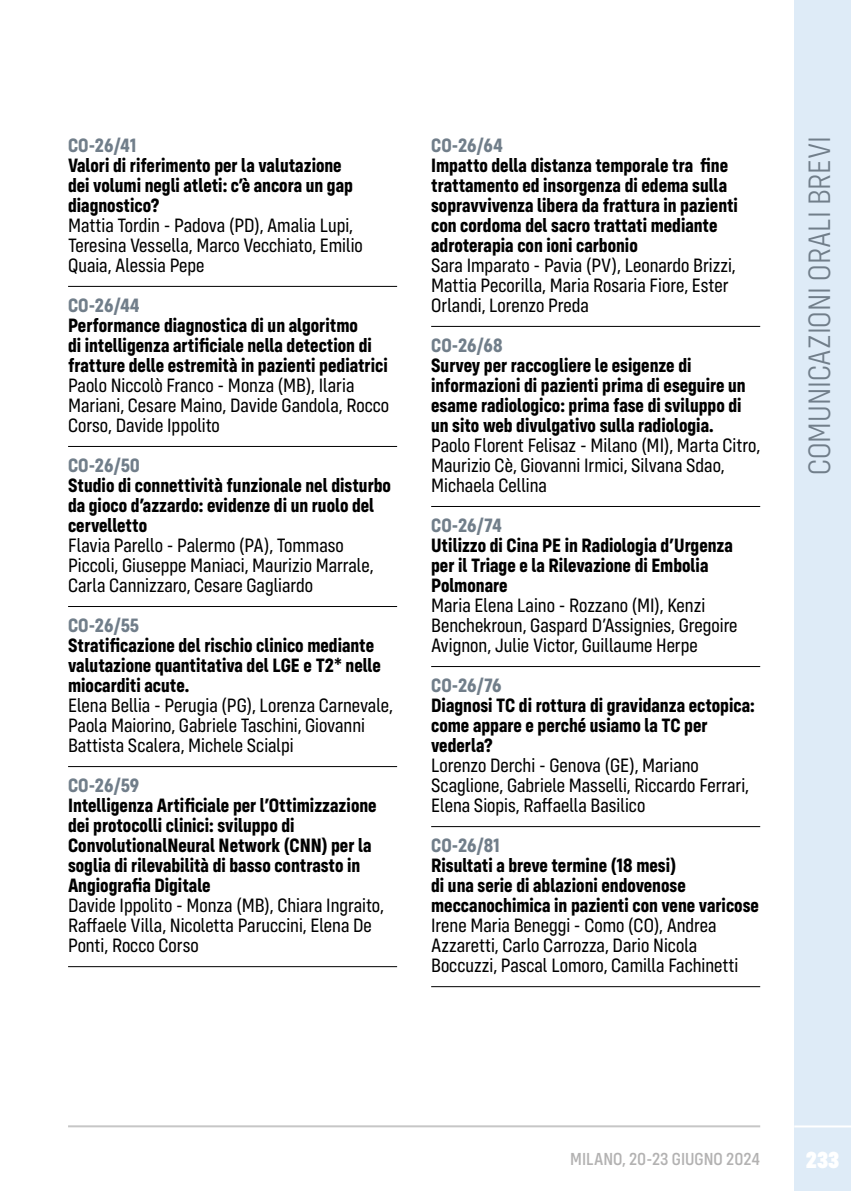
<style>
.page{position:relative;width:851px;height:1191px;background:#fff}
.page>*{position:absolute;margin:0;border:0;box-sizing:border-box;transform-origin:0 0}
.t1{font:300 32px "Config Condensed";color:#717e8a}
.t2{font:900 24px "Config Condensed";color:#fff}
.t3{font:700 20px/20px "Config Condensed";color:#000}
.t4{font:20px/20px "Config Condensed";color:#000}
.t5{font:700 20px "Config Condensed";color:#717e8a}
.t6{font:500 18px "Config Condensed";color:#b3b2b2}
</style>
<div class="page">
<hr style="left:68px;top:1125px;width:692px;height:2px;background:#c6c6c6">
<hr style="left:68px;top:286px;width:329px;height:1px;background:#000">
<hr style="left:68px;top:446px;width:329px;height:1px;background:#000">
<hr style="left:68px;top:606px;width:329px;height:1px;background:#000">
<hr style="left:68px;top:766px;width:329px;height:1px;background:#000">
<hr style="left:68px;top:966px;width:329px;height:1px;background:#000">
<hr style="left:431px;top:326px;width:329px;height:1px;background:#000">
<hr style="left:431px;top:506px;width:329px;height:1px;background:#000">
<hr style="left:431px;top:666px;width:329px;height:1px;background:#000">
<hr style="left:431px;top:826px;width:329px;height:1px;background:#000">
<hr style="left:431px;top:986px;width:329px;height:1px;background:#000">
<div style="left:794px;top:0;width:56px;height:1191px;background:#deebf7"></div>
<hr style="left:794px;top:1125px;width:56px;height:2px;background:#fff">
<p class="t5" style="left:68px;top:133px;width:70px">CO-26/41</p>
<p class="t3" style="left:68px;top:155px;width:286px">Valori di riferimento per la valutazione dei volumi negli atleti: c’è ancora un gap diagnostico?</p>
<p class="t4" style="left:68px;top:215px;width:296px">Mattia Tordin - Padova (PD), Amalia Lupi,<br>Teresina Vessella, Marco Vecchiato, Emilio<br>Quaia, Alessia Pepe</p>
<p class="t5" style="left:68px;top:293px;width:73px">CO-26/44</p>
<p class="t3" style="left:68px;top:315px;width:321px">Performance diagnostica di un algoritmo<br>di intelligenza artificiale nella detection di fratture delle estremità in pazienti pediatrici</p>
<p class="t4" style="left:68px;top:375px;width:322px">Paolo Niccolò Franco - Monza (MB), Ilaria<br>Mariani, Cesare Maino, Davide Gandola, Rocco<br>Corso, Davide Ippolito</p>
<p class="t5" style="left:68px;top:453px;width:73px">CO-26/50</p>
<p class="t3" style="left:68px;top:475px;width:324px">Studio di connettività funzionale nel disturbo da gioco d’azzardo: evidenze di un ruolo del cervelletto</p>
<p class="t4" style="left:68px;top:535px;width:307px">Flavia Parello - Palermo (PA), Tommaso<br>Piccoli, Giuseppe Maniaci, Maurizio Marrale,<br>Carla Cannizzaro, Cesare Gagliardo</p>
<p class="t5" style="left:68px;top:613px;width:73px">CO-26/55</p>
<p class="t3" style="left:68px;top:635px;width:314px">Stratificazione del rischio clinico mediante valutazione quantitativa del LGE e T2* nelle miocarditi acute.</p>
<p class="t4" style="left:68px;top:695px;width:326px">Elena Bellia - Perugia (PG), Lorenza Carnevale,<br>Paola Maiorino, Gabriele Taschini, Giovanni<br>Battista Scalera, Michele Scialpi</p>
<p class="t5" style="left:68px;top:773px;width:73px">CO-26/59</p>
<p class="t3" style="left:68px;top:795px;width:310px">Intelligenza Artificiale per l’Ottimizzazione dei protocolli clinici: sviluppo di ConvolutionalNeural Network (CNN) per la soglia di rilevabilità di basso contrasto in Angiografia Digitale</p>
<p class="t4" style="left:68px;top:895px;width:317px">Davide Ippolito - Monza (MB), Chiara Ingraito,<br>Raffaele Villa, Nicoletta Paruccini, Elena De<br>Ponti, Rocco Corso</p>
<p class="t5" style="left:431px;top:133px;width:73px">CO-26/64</p>
<p class="t3" style="left:431px;top:155px;width:308px">Impatto della distanza temporale tra fine trattamento ed insorgenza di edema sulla sopravvivenza libera da frattura in pazienti con cordoma del sacro trattati mediante adroterapia con ioni carbonio</p>
<p class="t4" style="left:431px;top:255px;width:306px">Sara Imparato - Pavia (PV), Leonardo Brizzi,<br>Mattia Pecorilla, Maria Rosaria Fiore, Ester<br>Orlandi, Lorenzo Preda</p>
<p class="t5" style="left:431px;top:333px;width:73px">CO-26/68</p>
<p class="t3" style="left:431px;top:355px;width:316px">Survey per raccogliere le esigenze di informazioni di pazienti prima di eseguire un esame radiologico: prima fase di sviluppo di un sito web divulgativo sulla radiologia.</p>
<p class="t4" style="left:431px;top:435px;width:330px">Paolo Florent Felisaz - Milano (MI), Marta Citro,<br>Maurizio Cè, Giovanni Irmici, Silvana Sdao,<br>Michaela Cellina</p>
<p class="t5" style="left:431px;top:513px;width:72px">CO-26/74</p>
<p class="t3" style="left:431px;top:535px;width:303px">Utilizzo di Cina PE in Radiologia d’Urgenza per il Triage e la Rilevazione di Embolia<br>Polmonare</p>
<p class="t4" style="left:431px;top:595px;width:308px">Maria Elena Laino - Rozzano (MI), Kenzi<br>Benchekroun, Gaspard D’Assignies, Gregoire<br>Avignon, Julie Victor, Guillaume Herpe</p>
<p class="t5" style="left:431px;top:673px;width:72px">CO-26/76</p>
<p class="t3" style="left:431px;top:695px;width:325px">Diagnosi TC di rottura di gravidanza ectopica: come appare e perché usiamo la TC per vederla?</p>
<p class="t4" style="left:431px;top:755px;width:319px">Lorenzo Derchi - Genova (GE), Mariano<br>Scaglione, Gabriele Masselli, Riccardo Ferrari,<br>Elena Siopis, Raffaella Basilico</p>
<p class="t5" style="left:431px;top:833px;width:70px">CO-26/81</p>
<p class="t3" style="left:431px;top:855px;width:329px">Risultati a breve termine (18 mesi)<br>di una serie di ablazioni endovenose meccanochimica in pazienti con vene varicose</p>
<p class="t4" style="left:431px;top:915px;width:308px">Irene Maria Beneggi - Como (CO), Andrea<br>Azzaretti, Carlo Carrozza, Dario Nicola<br>Boccuzzi, Pascal Lomoro, Camilla Fachinetti</p>
<h1 class="t1" style="left:801px;top:475px;width:341px;rotate:-90deg">COMUNICAZIONI ORALI BREVI</h1>
<p class="t6" style="left:570px;top:1149px;width:191px">MILANO, 20-23 GIUGNO 2024</p>
<p class="t2" style="left:805px;top:1145px;width:35px">233</p>
</div>
